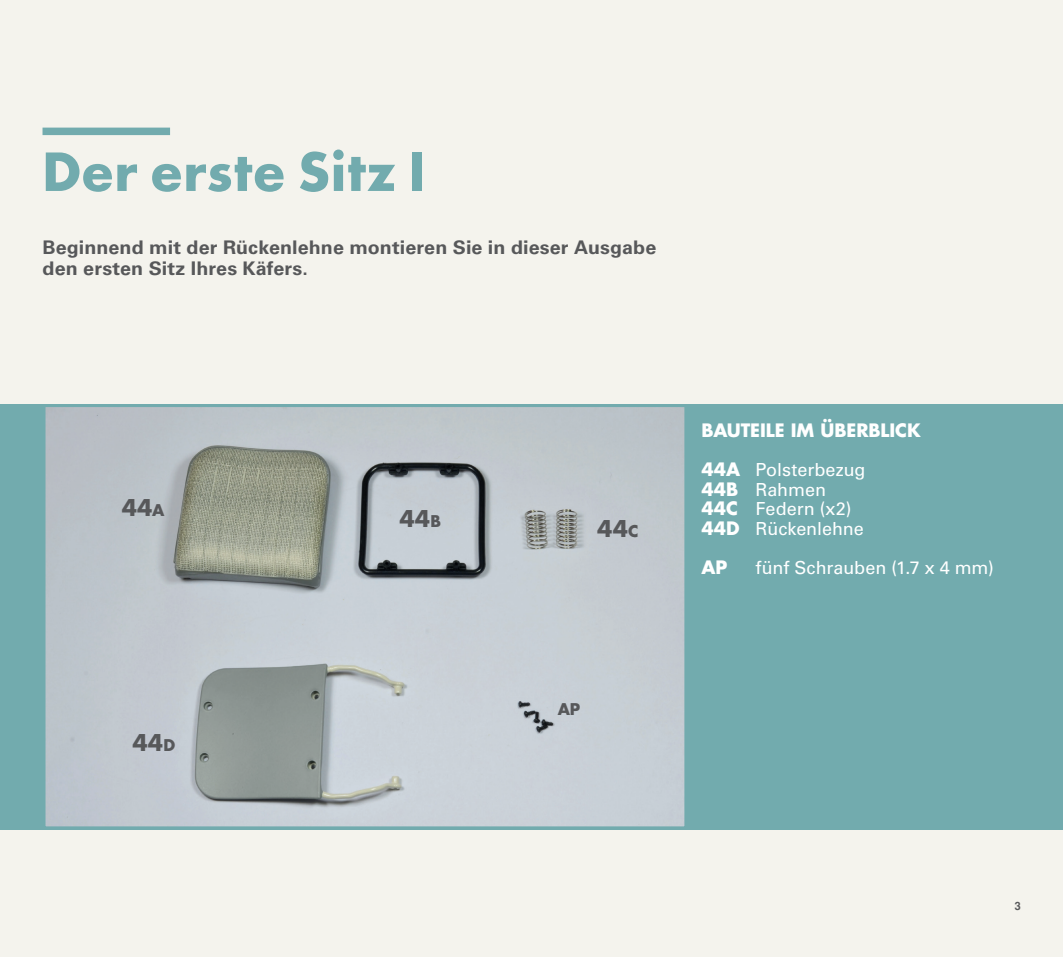
<style>
.page{position:relative;width:1063px;height:957px;background:#f4f3ed}
.page>*{position:absolute;margin:0;border:0;box-sizing:border-box;transform-origin:0 0}
.MONTAGGIO_TITOLO{font:700 51px "Futura Std";letter-spacing:.025em;color:#72abae}
.MONTAGGIO_foto_pezzi{font:700 22.5px "Futura Std";color:#57585a}
.SOMMARIETTO{font:700 18.75px/21px "Univers LT Std";letter-spacing:.005em;color:#57585a;scale:1.05 1}
.MONTAGGIO_PEZZI{font:18px "Univers LT Std";color:#fff}
.ELENCO_PEZZI_TITOLO{font:700 18px "Futura Std";letter-spacing:-.005em;color:#fff}
.MONTAGGIO_PEZZI-2{font:700 18px "Futura Std";color:#fff}
.MONTAGGIO_foto_pezzi-2{font:700 15.75px "Futura Std";color:#57585a}
.t1{font:12px "Coolvetica Rg";color:#57585a}
.s1{font-size:15.75px}
.s2{font-family:"Futura Std";font-weight:700}
</style>
<div class="page">
<div style="left:43px;top:128px;width:127px;height:7px;background:#72abae"></div>
<div style="left:0;top:404px;width:1063px;height:425px;background:#72abae"></div>
<img style="left:47px;top:408px;width:636px;height:417px">
<div style="left:43px;top:404px;width:644px;height:425px;border:3px solid #72abae"></div>
<p class="MONTAGGIO_TITOLO" style="left:43px;top:138px;width:385px">Der erste Sitz I</p>
<p class="SOMMARIETTO" style="left:43px;top:237px;width:586px">Beginnend mit der Rückenlehne montieren Sie in dieser Ausgabe den ersten Sitz Ihres Käfers.</p>
<p class="MONTAGGIO_foto_pezzi" style="left:122px;top:493px;width:44px">44<span class="s1">A</span></p>
<p class="MONTAGGIO_foto_pezzi" style="left:132px;top:728px;width:44px">44<span class="s1">D</span></p>
<p class="MONTAGGIO_foto_pezzi" style="left:399px;top:503px;width:43px">44<span class="s1">B</span></p>
<p class="MONTAGGIO_foto_pezzi" style="left:597px;top:514px;width:43px">44<span class="s1">C</span></p>
<p class="MONTAGGIO_foto_pezzi-2" style="left:558px;top:699px;width:24px">AP</p>
<p class="ELENCO_PEZZI_TITOLO" style="left:702px;top:418px;width:221px">BAUTEILE IM ÜBERBLICK</p>
<p class="MONTAGGIO_PEZZI" style="left:702px;top:459px;width:165px"><span class="s2">44A</span> Polsterbezug</p>
<p class="MONTAGGIO_PEZZI" style="left:702px;top:478px;width:126px"><span class="s2">44B</span> Rahmen</p>
<p class="MONTAGGIO_PEZZI" style="left:702px;top:498px;width:151px"><span class="s2">44C</span> Federn (x2)</p>
<p class="MONTAGGIO_PEZZI" style="left:702px;top:517px;width:164px"><span class="s2">44D</span> Rückenlehne</p>
<p class="MONTAGGIO_PEZZI-2" style="left:702px;top:555px;width:27px">AP</p>
<p class="MONTAGGIO_PEZZI" style="left:756px;top:556px;width:240px">fünf Schrauben (1.7 x 4 mm)</p>
<p class="t1" style="left:1015px;top:898px;width:7px">3</p>
</div>
